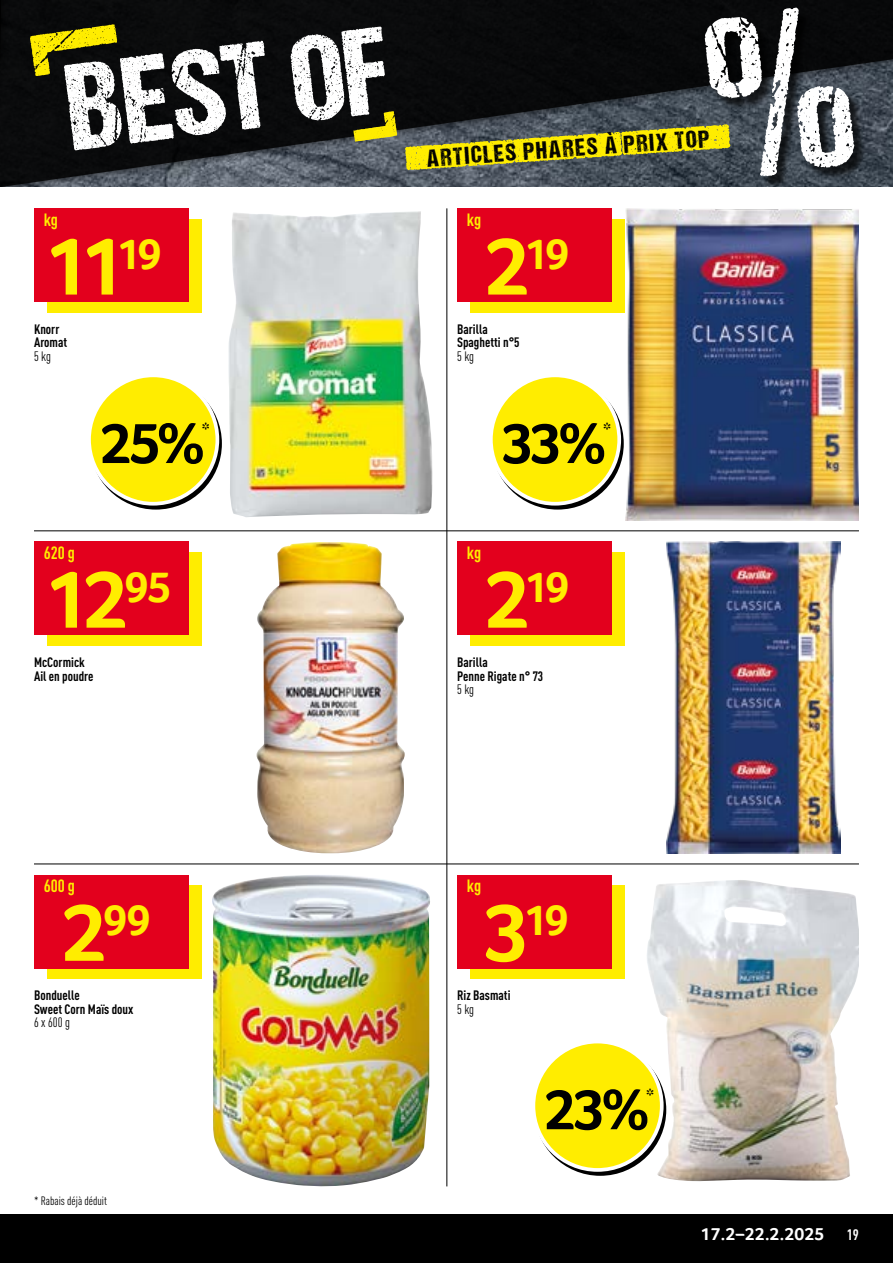
<style>
.page{position:relative;width:893px;height:1263px;background:#fff}
.page>*{position:absolute;margin:0;border:0;box-sizing:border-box;transform-origin:0 0}
.Preis_HOT{font:700 84px "Transgourmet";color:#ffed00}
.Rabattbutton{font:700 58.5px "Transgourmet";color:#000}
.Preis_HOT-2{font:700 44.55px "Transgourmet";letter-spacing:-.07em;color:#ffed00}
.t1{font:24.6px "DCC Ash";color:#000}
.Rabattbutton-2{font:700 19.5px "Transgourmet";color:#000}
.t2{font:700 18px "Transgourmet";letter-spacing:.01em;color:#fff}
.Unit_HOT{font:700 condensed 17.55px "DINOT";color:#ffed00}
.t3{font:700 condensed 15px "DINOT";color:#fff}
.t4{font:700 condensed 13.5px/13.5px "DINOT";color:#000}
.t5{font:condensed 13.5px "DINOT";letter-spacing:-.01em;color:#000}
.t6{font:condensed 12px "DINOT";color:#000}
.s1{font-size:84px}
</style>
<div class="page">
<hr style="left:446px;top:208px;width:1px;height:978px;background:#000">
<hr style="left:34px;top:530px;width:825px;height:1px;background:#000">
<hr style="left:34px;top:863px;width:825px;height:1px;background:#000">
<div style="left:0;top:1214px;width:893px;height:49px;background:#000"></div>
<svg style="left:10px;top:0;width:883px;height:187px;background:#292d32"></svg>
<div style="left:707px;top:10px;width:159px;height:178px;background:#000;opacity:.75"></div>
<svg style="left:29px;top:24px;width:368px;height:126px"></svg>
<div style="left:0;top:0;width:10px;height:197px;background:#0a0a0b"></div>
<div style="left:0;top:187px;width:893px;height:9px;background:#fff"></div>
<svg style="left:405px;top:7px;width:449px;height:169px;background:#4b4c39"></svg>
<img style="left:228px;top:211px;width:205px;height:306px">
<img style="left:625px;top:208px;width:234px;height:312px">
<img style="left:257px;top:542px;width:148px;height:311px">
<img style="left:667px;top:541px;width:173px;height:312px">
<img style="left:212px;top:875px;width:218px;height:311px">
<img style="left:646px;top:880px;width:213px;height:302px">
<div style="left:47px;top:219px;width:155px;height:94px;background:#ffed00"></div>
<div style="left:34px;top:208px;width:155px;height:94px;background:#e3001d"></div>
<svg style="left:92px;top:379px;width:128px;height:129px"></svg>
<div style="left:89px;top:375px;width:128px;height:129px;background:#ffed00;border-radius:50%"></div>
<div style="left:87px;top:373px;width:132px;height:133px;border:4px solid #fff;border-radius:50%"></div>
<div style="left:470px;top:219px;width:155px;height:94px;background:#ffed00"></div>
<div style="left:457px;top:208px;width:155px;height:94px;background:#e3001d"></div>
<svg style="left:493px;top:379px;width:129px;height:129px"></svg>
<div style="left:491px;top:375px;width:128px;height:129px;background:#ffed00;border-radius:50%"></div>
<div style="left:489px;top:373px;width:132px;height:133px;border:4px solid #fff;border-radius:50%"></div>
<div style="left:47px;top:552px;width:155px;height:94px;background:#ffed00"></div>
<div style="left:34px;top:541px;width:155px;height:94px;background:#e3001d"></div>
<div style="left:470px;top:552px;width:155px;height:94px;background:#ffed00"></div>
<div style="left:457px;top:541px;width:155px;height:94px;background:#e3001d"></div>
<div style="left:47px;top:885px;width:155px;height:94px;background:#ffed00"></div>
<div style="left:34px;top:874px;width:155px;height:94px;background:#e3001d"></div>
<div style="left:470px;top:885px;width:155px;height:94px;background:#ffed00"></div>
<div style="left:457px;top:874px;width:155px;height:94px;background:#e3001d"></div>
<div style="left:533px;top:1041px;width:129px;height:129px;background:#ffed00;border-radius:50%"></div>
<div style="left:531px;top:1040px;width:133px;height:132px;border:4px solid #fff;border-radius:50%"></div>
<h3 class="t1" style="left:426px;top:145px;width:285px;rotate:-4deg">ARTICLES PHARES A` PRIX TOP</h3>
<p class="Unit_HOT" style="left:44px;top:209px;width:16px">kg</p>
<p class="Unit_HOT" style="left:467px;top:209px;width:16px">kg</p>
<p class="Preis_HOT" style="left:44px;top:217px;width:120px">11<sup>19</sup></p>
<p class="Preis_HOT-2" style="left:484px;top:228px;width:88px"><span class="s1">2</span>19</p>
<p class="t4" style="left:34px;top:322px;width:35px">Knorr<br>Aromat</p>
<p class="t5" style="left:34px;top:348px;width:19px">5 kg</p>
<p class="t4" style="left:457px;top:322px;width:64px">Barilla<br>Spaghetti n°5</p>
<p class="t5" style="left:457px;top:348px;width:19px">5 kg</p>
<p class="Rabattbutton" style="left:99px;top:409px;width:107px">25%</p>
<p class="Rabattbutton-2" style="left:202px;top:418px;width:10px">*</p>
<p class="Rabattbutton" style="left:502px;top:409px;width:106px">33%</p>
<p class="Rabattbutton-2" style="left:603px;top:418px;width:10px">*</p>
<p class="Unit_HOT" style="left:44px;top:542px;width:33px">620 g</p>
<p class="Unit_HOT" style="left:467px;top:542px;width:16px">kg</p>
<p class="Preis_HOT" style="left:44px;top:550px;width:129px">12<sup>95</sup></p>
<p class="Preis_HOT-2" style="left:484px;top:561px;width:88px"><span class="s1">2</span>19</p>
<p class="t4" style="left:34px;top:655px;width:61px">McCormick<br>Ail en poudre</p>
<p class="t4" style="left:457px;top:655px;width:87px">Barilla<br>Penne Rigate n° 73</p>
<p class="t5" style="left:457px;top:681px;width:19px">5 kg</p>
<p class="Unit_HOT" style="left:44px;top:875px;width:33px">600 g</p>
<p class="Unit_HOT" style="left:467px;top:875px;width:16px">kg</p>
<p class="Preis_HOT-2" style="left:61px;top:894px;width:92px"><span class="s1">2</span>99</p>
<p class="Preis_HOT-2" style="left:484px;top:894px;width:87px"><span class="s1">3</span>19</p>
<p class="t4" style="left:34px;top:988px;width:101px">Bonduelle<br>Sweet Corn Maïs doux</p>
<p class="t5" style="left:34px;top:1014px;width:38px">6 x 600 g</p>
<p class="t4" style="left:457px;top:988px;width:55px">Riz Basmati</p>
<p class="t5" style="left:457px;top:1001px;width:19px">5 kg</p>
<p class="Rabattbutton" style="left:544px;top:1075px;width:108px">23%</p>
<p class="Rabattbutton-2" style="left:646px;top:1084px;width:10px">*</p>
<p class="t6" style="left:34px;top:1194px;width:75px">* Rabais déjà déduit</p>
<h3 class="t2" style="left:701px;top:1224px;width:125px">17.2–22.2.2025</h3>
<p class="t3" style="left:847px;top:1226px;width:14px">19</p>
</div>
